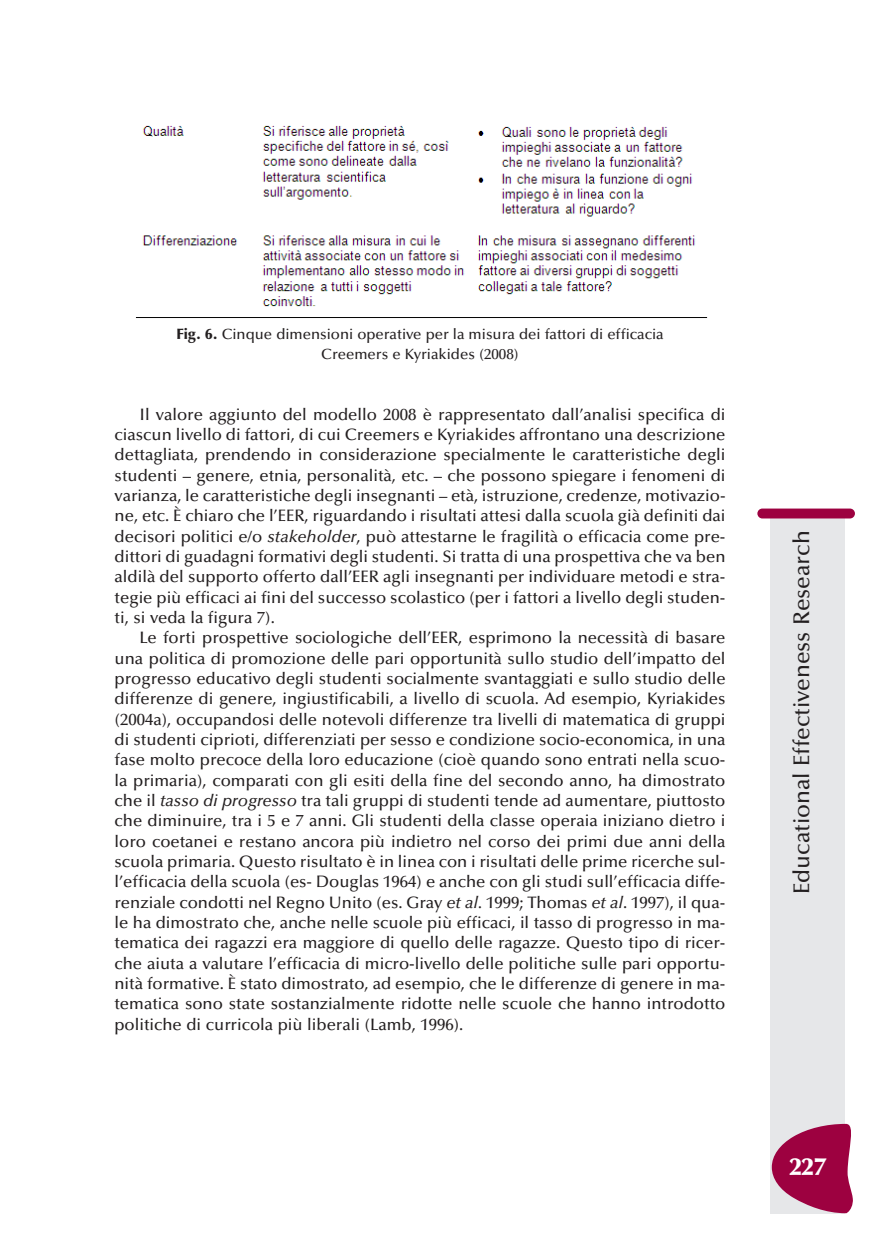
<style>
.page{position:relative;width:869px;height:1241px;background:#fff}
.page>*{position:absolute;margin:0;border:0;box-sizing:border-box;transform-origin:0 0}
.t1{font:900 24.5px "Optima";color:#fff}
.t2{font:500 22.75px "Optima";color:#231f20}
.t3{font:500 16.62px/20.3px "Optima";color:#231f20;text-align:justify}
.t4{font:500 14.88px/19.8px "Optima";color:#231f20;text-align:center}
.s1{font-weight:900}
.s2{font-style:italic}
</style>
<div class="page">
<img style="left:135px;top:125px;width:573px;height:193px">
<div style="left:770px;top:516px;width:74px;height:697px;background:#e6e7e9"></div>
<div style="left:757px;top:508px;width:97px;height:10px;background:#9d0140;border-radius:5px"></div>
<svg style="left:771px;top:1123px;width:82px;height:89px"></svg>
<p class="t4" style="left:176px;top:325px;width:488px"><span class="s1">Fig. 6.</span> Cinque dimensioni operative per la misura dei fattori di efficacia<br>Creemers e Kyriakides (2008)</p>
<p class="t3" style="left:115px;top:405px;width:612px;text-indent:25px">Il valore aggiunto del modello 2008 è rappresentato dall’analisi specifica di ciascun livello di fattori, di cui Creemers e Kyriakides affrontano una descrizione dettagliata, prendendo in considerazione specialmente le caratteristiche degli studenti – genere, etnia, personalità, etc. – che possono spiegare i fenomeni di varianza, le caratteristiche degli insegnanti – età, istruzione, credenze, motivazio&shy;ne, etc. È chiaro che l’EER, riguardando i risultati attesi dalla scuola già definiti dai decisori politici e/o <span class="s2">stakeholder</span>, può attestarne le fragilità o efficacia come pre&shy;dittori di guadagni formativi degli studenti. Si tratta di una prospettiva che va ben aldilà del supporto offerto dall’EER agli insegnanti per individuare metodi e stra&shy;tegie più efficaci ai fini del successo scolastico (per i fattori a livello degli studen&shy;ti, si veda la figura 7).</p>
<p class="t3" style="left:114px;top:629px;width:612px;text-indent:25px">Le forti prospettive sociologiche dell’EER, esprimono la necessità di basare una politica di promozione delle pari opportunità sullo studio dell’impatto del progresso educativo degli studenti socialmente svantaggiati e sullo studio delle differenze di genere, ingiustificabili, a livello di scuola. Ad esempio, Kyriakides (2004a), occupandosi delle notevoli differenze tra livelli di matematica di gruppi di studenti ciprioti, differenziati per sesso e condizione socio-economica, in una fase molto precoce della loro educazione (cioè quando sono entrati nella scuo&shy;la primaria), comparati con gli esiti della fine del secondo anno, ha dimostrato che il <span class="s2">tasso di progresso</span> tra tali gruppi di studenti tende ad aumentare, piuttosto che diminuire, tra i 5 e 7 anni. Gli studenti della classe operaia iniziano dietro i loro coetanei e restano ancora più indietro nel corso dei primi due anni della scuola primaria. Questo risultato è in linea con i risultati delle prime ricerche sul&shy;l’efficacia della scuola (es- Douglas 1964) e anche con gli studi sull’efficacia diffe&shy;renziale condotti nel Regno Unito (es. Gray <span class="s2">et al.</span> 1999; Thomas <span class="s2">et al</span>. 1997), il qua&shy;le ha dimostrato che, anche nelle scuole più efficaci, il tasso di progresso in ma&shy;tematica dei ragazzi era maggiore di quello delle ragazze. Questo tipo di ricer&shy;che aiuta a valutare l’efficacia di micro-livello delle politiche sulle pari opportu&shy;nità formative. È stato dimostrato, ad esempio, che le differenze di genere in ma&shy;tematica sono state sostanzialmente ridotte nelle scuole che hanno introdotto politiche di curricola più liberali (Lamb, 1996).</p>
<h2 class="t2" style="left:792px;top:893px;width:365px;rotate:-90deg">Educational Effectiveness Research</h2>
<h1 class="t1" style="left:789px;top:1156px;width:38px">227</h1>
</div>
